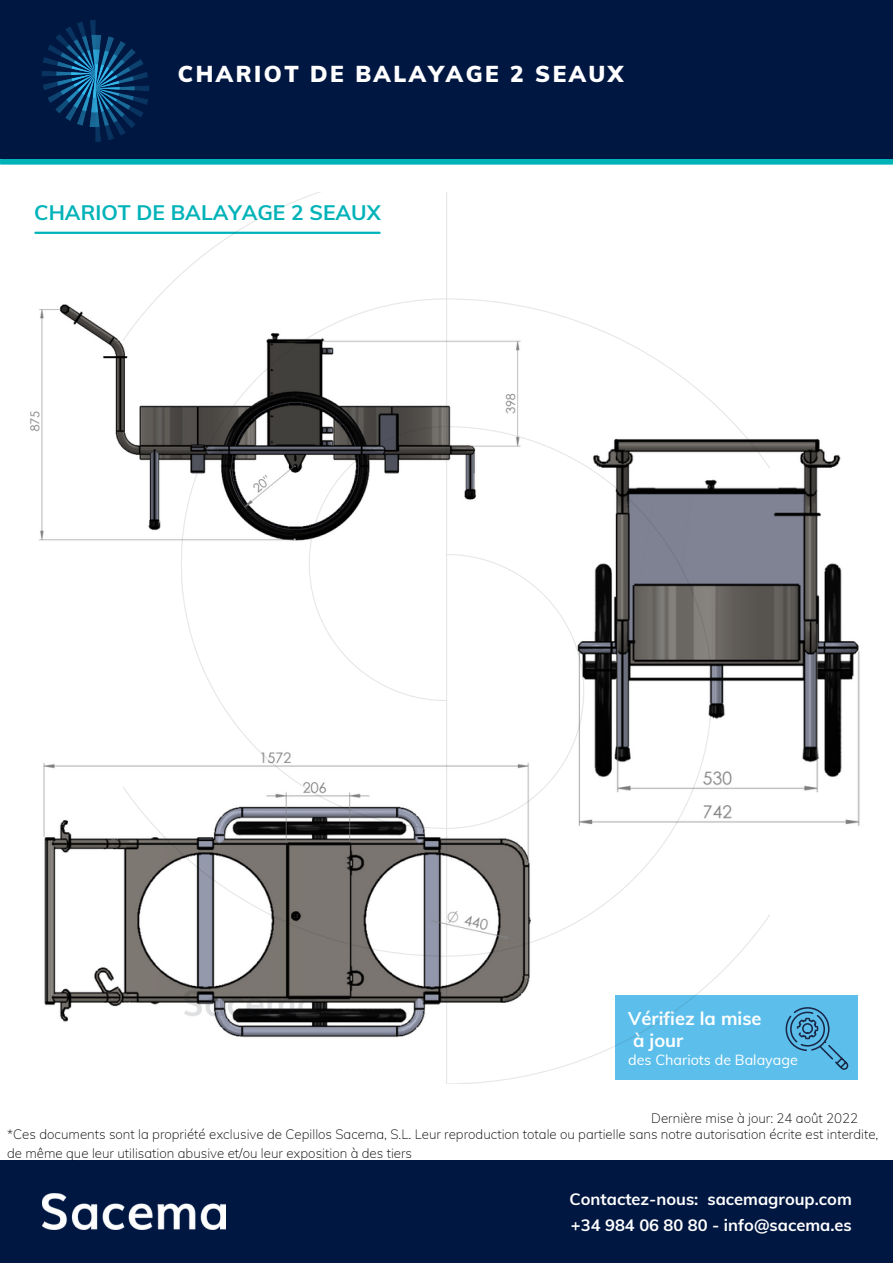
<style>
.page{position:relative;width:893px;height:1264px;background:#fff}
.page>*{position:absolute;margin:0;border:0;box-sizing:border-box;transform-origin:0 0}
.t1{font:900 22.5px "Muli";letter-spacing:.11em;color:#fff}
.t2{font:700 21px "Muli";color:#00b3b9}
.t3{font:700 18.45px/22.4px "Muli";color:#fff}
.t4{font:700 16.5px/25.8px "Muli";color:#fff}
.t5{font:14.25px "Muli";color:#fff}
.t6{font:200 13.35px/18.6px "Muli";color:#000}
</style>
<div class="page">
<div style="left:0;top:0;width:892px;height:159px;background:#001742"></div>
<img style="left:41px;top:20px;width:108px;height:122px">
<div style="left:1px;top:159px;width:891px;height:6px;background:#00b3b9"></div>
<hr style="left:35px;top:232px;width:344px;height:2px;background:#00b3b9">
<img style="left:43px;top:763px;width:81px;height:259px">
<img style="left:30px;top:304px;width:94px;height:237px">
<img style="left:769px;top:439px;width:91px;height:387px">
<div style="left:0;top:1160px;width:892px;height:102px;background:#001742"></div>
<img style="left:42px;top:1193px;width:183px;height:36px">
<div style="left:614px;top:995px;width:243px;height:84px;background:#5cbfeb"></div>
<svg style="left:785px;top:1007px;width:63px;height:62px"></svg>
<img style="left:124px;top:193px;width:645px;height:890px">
<h1 class="t1" style="left:178px;top:60px;width:447px">CHARIOT DE BALAYAGE 2 SEAUX</h1>
<h2 class="t2" style="left:34px;top:199px;width:348px">CHARIOT DE BALAYAGE 2 SEAUX</h2>
<h3 class="t3" style="left:628px;top:1006px;width:135px">Vérifiez la mise à jour</h3>
<p class="t5" style="left:628px;top:1050px;width:171px">des Chariots de Balayage</p>
<p class="t6" style="left:651px;top:1108px;width:208px">Dernière mise à jour: 24 août 2022</p>
<p class="t6" style="left:7px;top:1124px;width:872px">*Ces documents sont la propriété exclusive de Cepillos Sacema, S.L. Leur reproduction totale ou partielle sans notre autorisation écrite est interdite, de même que leur utilisation abusive et/ou leur exposition à des tiers</p>
<p class="t4" style="left:569px;top:1185px;width:284px">Contactez-nous: sacemagroup.com +34 984 06 80 80 - info@sacema.es</p>
</div>
